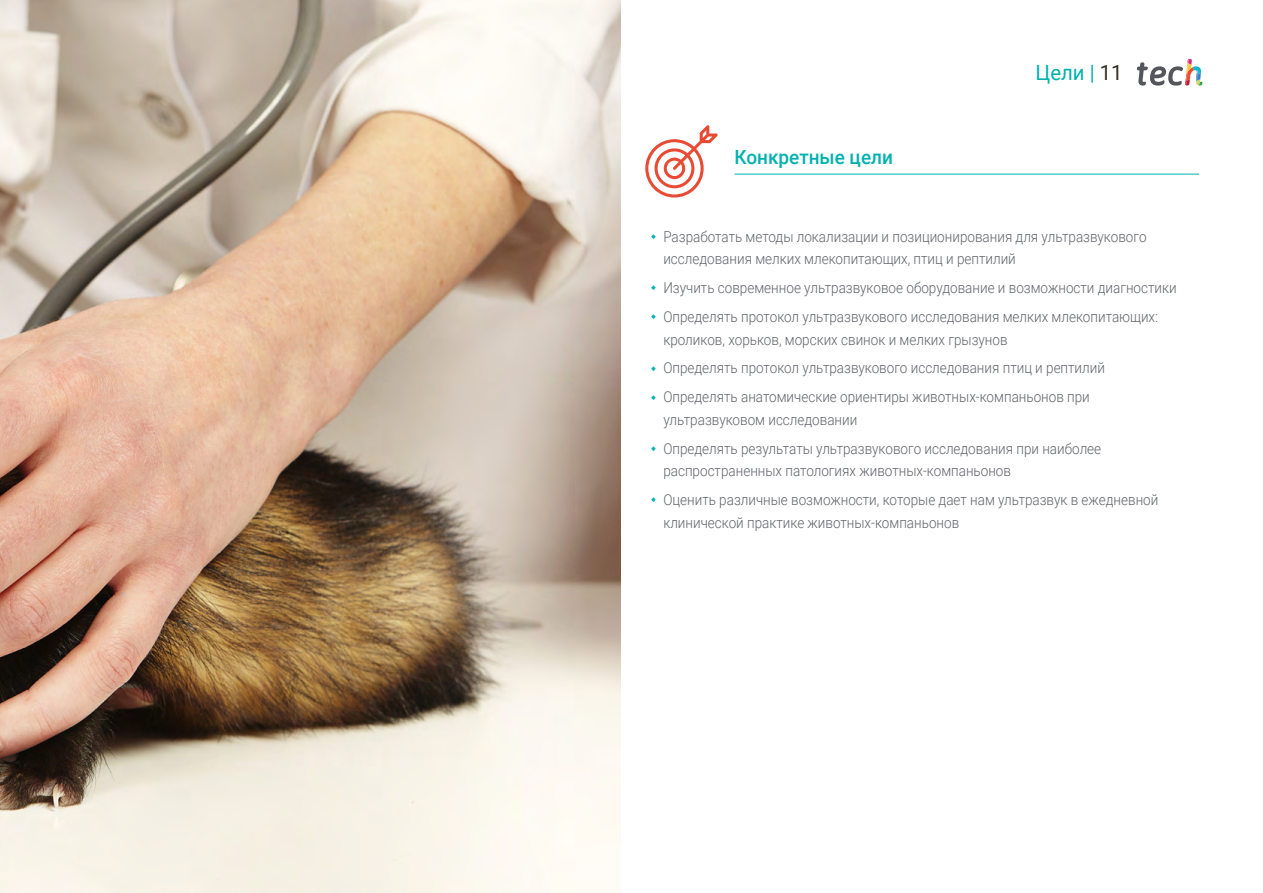
<style>
.page{position:relative;width:1263px;height:893px;background:#fff}
.page>*{position:absolute;margin:0;border:0;box-sizing:border-box;transform-origin:0 0}
.t1{font:21px "Roboto";color:#00b2af}
.t2{font:500 19.5px "Roboto";color:#00b2af}
.t3{font:300 15px/29px "Roboto";color:#61646a;scale:.9 1}
.s1{color:#00b0ad}
.s2{color:#312e20}
</style>
<div class="page">
<img style="left:0;top:0;width:621px;height:893px">
<hr style="left:735px;top:174px;width:464px;height:1px;background:#00b2af">
<svg style="left:645px;top:125px;width:73px;height:73px"></svg>
<svg style="left:1137px;top:59px;width:65px;height:27px"></svg>
<h2 class="t2" style="left:735px;top:144px;width:160px">Конкретные цели</h2>
<h1 class="t1" style="left:1035px;top:57px;width:89px">Цели <span class="s1">|</span> <span class="s2">11</span></h1>
<p class="t3" style="left:663px;top:225px;width:538px;line-height:22.5px">Разработать методы локализации и позиционирования для ультразвукового исследования мелких млекопитающих, птиц и рептилий</p>
<p class="t3" style="left:663px;top:273px;width:572px">Изучить современное ультразвуковое оборудование и возможности диагностики<br>Определять протокол ультразвукового исследования мелких млекопитающих:</p>
<p class="t3" style="left:663px;top:324px;width:492px">кроликов, хорьков, морских свинок и мелких грызунов<br>Определять протокол ультразвукового исследования птиц и рептилий<br>Определять анатомические ориентиры животных-компаньонов при</p>
<p class="t3" style="left:663px;top:404px;width:488px">ультразвуковом исследовании<br>Определять результаты ультразвукового исследования при наиболее</p>
<p class="t3" style="left:663px;top:456px;width:551px">распространенных патологиях животных-компаньонов<br>Оценить различные возможности, которые дает нам ультразвук в ежедневной</p>
<p class="t3" style="left:663px;top:507px;width:330px">клинической практике животных-компаньонов</p>
</div>
